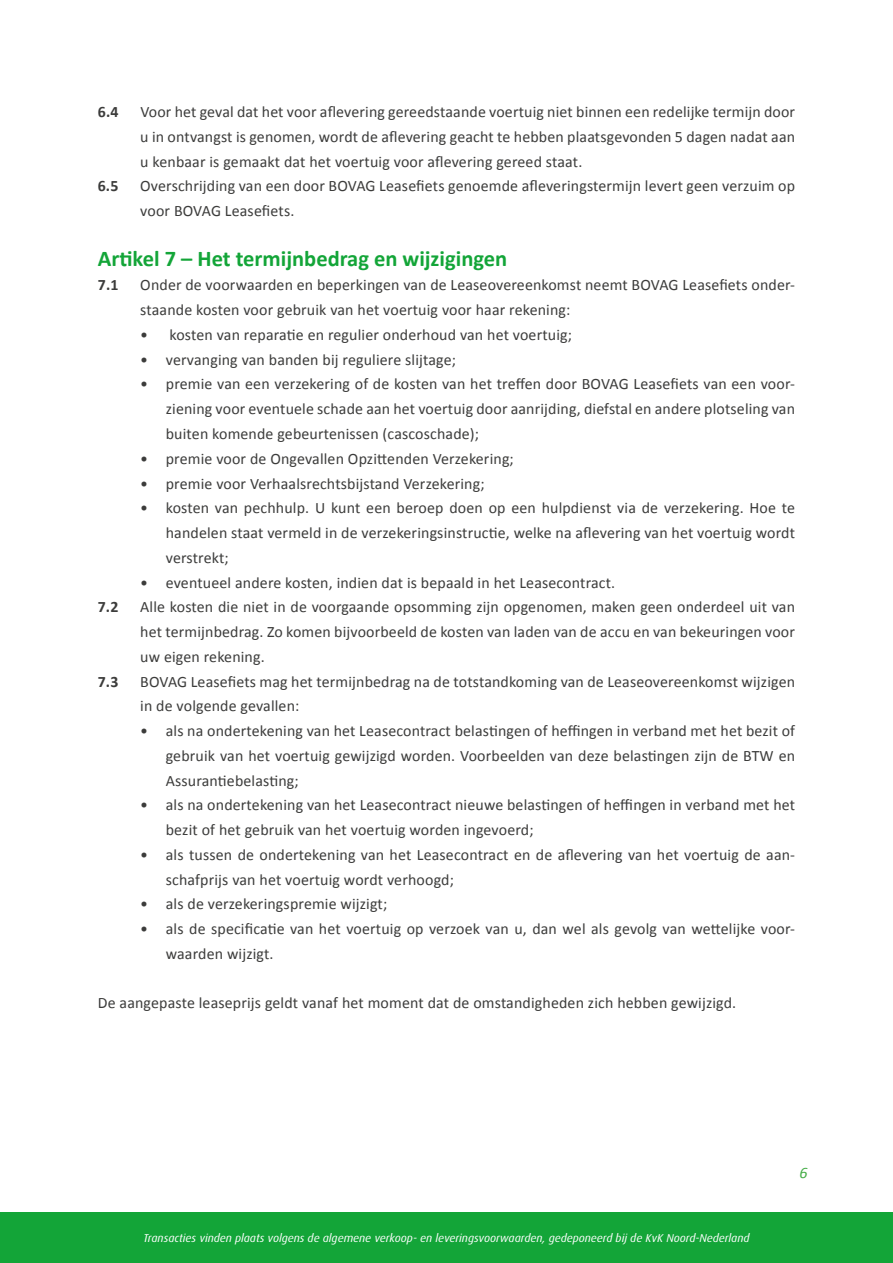
<style>
.page{position:relative;width:893px;height:1263px;background:#fff}
.page>*{position:absolute;margin:0;border:0;box-sizing:border-box;transform-origin:0 0}
.t1{font:700 22.5px "Calibri";color:#13a538}
.t2{font:15.9px/24.8px "Calibri";letter-spacing:.01em;color:#3c3c3b}
.t3{font:700 15.9px "Calibri";color:#3c3c3b}
.t4{font:italic 15.9px "Calibri";color:#46ad48}
.t5{font:italic 11.4px "Dax";color:#fff}
</style>
<div class="page">
<div style="left:0;top:1212px;width:893px;height:51px;background:#13a538"></div>
<p class="t3" style="left:98px;top:102px;width:22px">6.4</p>
<p class="t2" style="left:140px;top:100px;width:656px;text-align:justify">Voor het geval dat het voor aflevering gereedstaande voertuig niet binnen een redelijke termijn door u in ontvangst is genomen, wordt de aflevering geacht te hebben plaatsgevonden 5 dagen nadat aan u kenbaar is gemaakt dat het voertuig voor aflevering gereed staat.</p>
<p class="t3" style="left:98px;top:176px;width:22px">6.5</p>
<p class="t2" style="left:140px;top:174px;width:656px">Overschrijding van een door BOVAG Leasefiets genoemde afleveringstermijn levert geen verzuim op voor BOVAG Leasefiets.</p>
<h1 class="t1" style="left:98px;top:244px;width:411px">Artikel 7 – Het termijnbedrag en wijzigingen</h1>
<p class="t3" style="left:98px;top:275px;width:22px">7.1</p>
<p class="t2" style="left:140px;top:273px;width:656px">Onder de voorwaarden en beperkingen van de Leaseovereenkomst neemt BOVAG Leasefiets onder&shy;staande kosten voor gebruik van het voertuig voor haar rekening:</p>
<p class="t2" style="left:140px;top:322px;width:433px">• kosten van reparatie en regulier onderhoud van het voertuig;</p>
<p class="t2" style="left:140px;top:347px;width:317px">• vervanging van banden bij reguliere slijtage;</p>
<p class="t2" style="left:166px;top:372px;width:631px;text-align:justify;text-indent:-25px">• premie van een verzekering of de kosten van het treffen door BOVAG Leasefiets van een voor&shy;ziening voor eventuele schade aan het voertuig door aanrijding, diefstal en andere plotseling van buiten komende gebeurtenissen (cascoschade);</p>
<p class="t2" style="left:140px;top:446px;width:375px">• premie voor de Ongevallen Opzittenden Verzekering;</p>
<p class="t2" style="left:140px;top:471px;width:346px">• premie voor Verhaalsrechtsbijstand Verzekering;</p>
<p class="t2" style="left:166px;top:496px;width:631px;text-align:justify;text-indent:-26px">• kosten van pechhulp. U kunt een beroep doen op een hulpdienst via de verzekering. Hoe te handelen staat vermeld in de verzekeringsinstructie, welke na aflevering van het voertuig wordt verstrekt;</p>
<p class="t2" style="left:140px;top:570px;width:476px">• eventueel andere kosten, indien dat is bepaald in het Leasecontract.</p>
<p class="t3" style="left:98px;top:597px;width:22px">7.2</p>
<p class="t2" style="left:140px;top:595px;width:656px;text-align:justify">Alle kosten die niet in de voorgaande opsomming zijn opgenomen, maken geen onderdeel uit van het termijnbedrag. Zo komen bijvoorbeeld de kosten van laden van de accu en van bekeuringen voor uw eigen rekening.</p>
<p class="t3" style="left:98px;top:671px;width:22px">7.3</p>
<p class="t2" style="left:140px;top:669px;width:656px">BOVAG Leasefiets mag het termijnbedrag na de totstandkoming van de Leaseovereenkomst wijzigen in de volgende gevallen:</p>
<p class="t2" style="left:166px;top:718px;width:631px;text-align:justify;text-indent:-26px">• als na ondertekening van het Leasecontract belastingen of heffingen in verband met het bezit of gebruik van het voertuig gewijzigd worden. Voorbeelden van deze belastingen zijn de BTW en Assurantiebelasting;</p>
<p class="t2" style="left:166px;top:793px;width:631px;text-indent:-26px">• als na ondertekening van het Leasecontract nieuwe belastingen of heffingen in verband met het bezit of het gebruik van het voertuig worden ingevoerd;</p>
<p class="t2" style="left:166px;top:842px;width:631px;text-indent:-26px">• als tussen de ondertekening van het Leasecontract en de aflevering van het voertuig de aan&shy;schafprijs van het voertuig wordt verhoogd;</p>
<p class="t2" style="left:140px;top:892px;width:248px">• als de verzekeringspremie wijzigt;</p>
<p class="t2" style="left:166px;top:916px;width:630px;text-indent:-26px">• als de specificatie van het voertuig op verzoek van u, dan wel als gevolg van wettelijke voor&shy;waarden wijzigt.</p>
<p class="t2" style="left:98px;top:991px;width:640px">De aangepaste leaseprijs geldt vanaf het moment dat de omstandigheden zich hebben gewijzigd.</p>
<p class="t5" style="left:143px;top:1231px;width:608px">Transacties vinden plaats volgens de algemene verkoop- en leveringsvoorwaarden, gedeponeerd bij de KvK Noord-Nederland</p>
<p class="t4" style="left:799px;top:1161px;width:10px">6</p>
</div>
